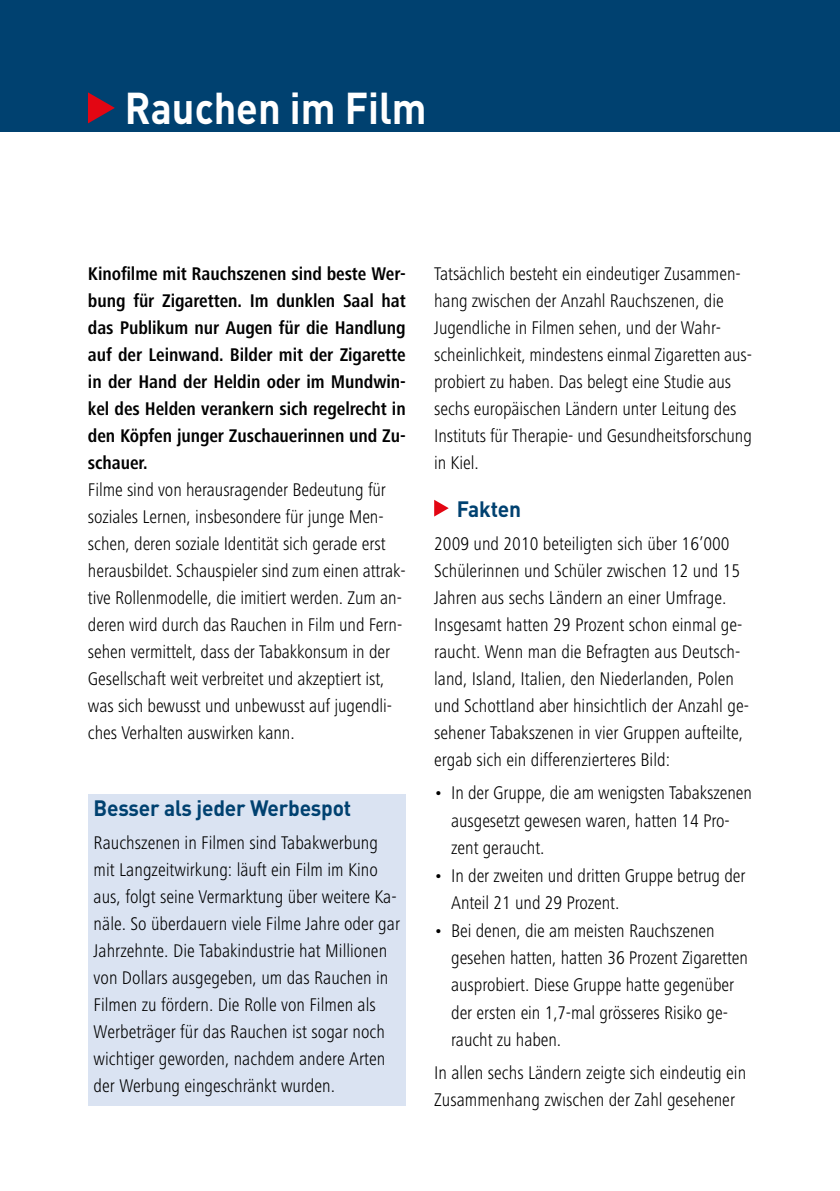
<style>
.page{position:relative;width:840px;height:1191px;background:#fff}
.page>*{position:absolute;margin:0;border:0;box-sizing:border-box;transform-origin:0 0}
.t1{font:700 44px "DIN Pro";color:#fff;scale:.9 1}
.t2{font:700 22px "DIN Pro";letter-spacing:-.01em;color:#004170;scale:.95 1}
.t3{font:300 condensed 19px/27px "Frutiger Next LT";letter-spacing:-.005em;color:#000}
.t4{font:700 condensed 19px/27px "Frutiger Next LT";letter-spacing:-.005em;color:#000;text-align:justify}
</style>
<div class="page">
<div style="left:0;top:0;width:839px;height:132px;background:#004170"></div>
<hr style="left:839px;top:0;width:1px;height:132px;background:#004170">
<svg style="left:88px;top:92px;width:27px;height:31px"></svg>
<svg style="left:434px;top:500px;width:14px;height:16px"></svg>
<div style="left:88px;top:793px;width:317px;height:312px;background:#dae3f2"></div>
<h1 class="t1" style="left:125px;top:78px;width:336px">Rauchen im Film</h1>
<p class="t4" style="left:88px;top:260px;width:319px">Kinofilme mit Rauchszenen sind beste Wer&shy;bung für Zigaretten. Im dunklen Saal hat das Publikum nur Augen für die Handlung auf der Leinwand. Bilder mit der Zigarette in der Hand der Heldin oder im Mundwin&shy;kel des Helden verankern sich regelrecht in den Köpfen junger Zuschauerinnen und Zu&shy;schauer.</p>
<p class="t3" style="left:88px;top:476px;width:319px">Filme sind von herausragender Bedeutung für soziales Lernen, insbesondere für junge Men&shy;schen, deren soziale Identität sich gerade erst herausbildet. Schauspieler sind zum einen attrak&shy;tive Rollenmodelle, die imitiert werden. Zum an&shy;deren wird durch das Rauchen in Film und Fern&shy;sehen vermittelt, dass der Tabakkonsum in der Gesellschaft weit verbreitet und akzeptiert ist, was sich bewusst und unbewusst auf jugendli&shy;ches Verhalten auswirken kann.</p>
<p class="t2" style="left:94px;top:793px;width:272px">Besser als jeder Werbespot</p>
<p class="t3" style="left:94px;top:829px;width:308px">Rauchszenen in Filmen sind Tabakwerbung mit Langzeitwirkung: läuft ein Film im Kino aus, folgt seine Vermarktung über weitere Ka&shy;näle. So überdauern viele Filme Jahre oder gar Jahrzehnte. Die Tabakindustrie hat Millionen von Dollars ausgegeben, um das Rauchen in Filmen zu fördern. Die Rolle von Filmen als Werbeträger für das Rauchen ist sogar noch wichtiger geworden, nachdem andere Arten der Werbung eingeschränkt wurden.</p>
<p class="t3" style="left:434px;top:260px;width:319px">Tatsächlich besteht ein eindeutiger Zusammen&shy;hang zwischen der Anzahl Rauchszenen, die Jugendliche in Filmen sehen, und der Wahr&shy;scheinlichkeit, mindestens einmal Zigaretten aus&shy;probiert zu haben. Das belegt eine Studie aus sechs europäischen Ländern unter Leitung des Instituts fü r Therapie- und Gesundheitsforschung in Kiel.</p>
<p class="t2" style="left:456px;top:494px;width:69px">Fakten</p>
<p class="t3" style="left:434px;top:530px;width:316px">2009 und 2010 beteiligten sich über 16’000<br>Schülerinnen und Schüler zwischen 12 und 15<br>Jahren aus sechs Ländern an einer Umfrage.<br>Insgesamt hatten 29 Prozent schon einmal ge&shy;raucht. Wenn man die Befragten aus Deutsch&shy;land, Island, Italien, den Niederlanden, Polen und Schottland aber hinsichtlich der Anzahl ge&shy;sehener Tabakszenen in vier Gruppen aufteilte, ergab sich ein differenzierteres Bild:</p>
<p class="t3" style="left:451px;top:779px;width:302px;text-indent:-17px">• In der Gruppe, die am wenigsten Tabakszenen ausgesetzt gewesen waren, hatten 14 Pro&shy;zent geraucht.</p>
<p class="t3" style="left:451px;top:861px;width:296px;text-indent:-17px">• In der zweiten und dritten Gruppe betrug der<br>Anteil 21 und 29 Prozent.</p>
<p class="t3" style="left:451px;top:916px;width:298px;text-indent:-17px">• Bei denen, die am meisten Rauchszenen gesehen hatten, hatten 36 Prozent Zigaretten ausprobiert. Diese Gruppe hatte gegenüber der ersten ein 1,7-mal grösseres Risiko ge&shy;raucht zu haben.</p>
<p class="t3" style="left:434px;top:1059px;width:313px">In allen sechs Ländern zeigte sich eindeutig ein<br>Zusammenhang zwischen der Zahl gesehener</p>
</div>
